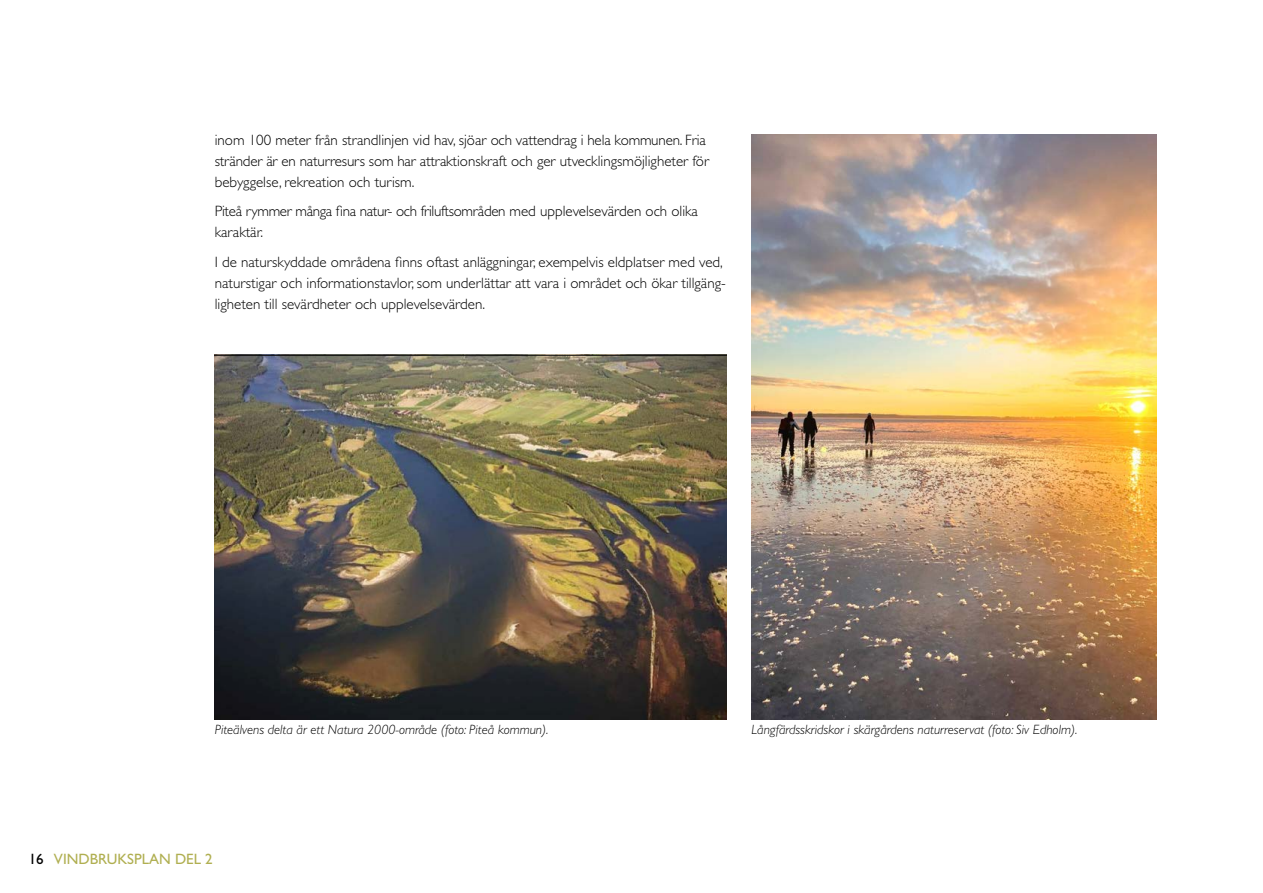
<style>
.page{position:relative;width:1263px;height:893px;background:#fff}
.page>*{position:absolute;margin:0;border:0;box-sizing:border-box;transform-origin:0 0}
.t1{font:300 15px/21px "Gill Sans Std";color:#000}
.t2{font:15px "Gill Sans Std";color:#b0af51}
.t3{font:italic 300 13.5px "Gill Sans Std";color:#000}
.s1{color:#000}
</style>
<div class="page">
<img style="left:215px;top:355px;width:511px;height:365px">
<img style="left:752px;top:134px;width:404px;height:586px">
<p class="t1" style="left:215px;top:130px;width:496px">inom 100 meter från strandlinjen vid hav, sjöar och vattendrag i hela kommunen. Fria stränder är en naturresurs som har attraktionskraft och ger utvecklingsmöjligheter för bebyggelse, rekreation och turism.</p>
<p class="t1" style="left:215px;top:201px;width:485px">Piteå rymmer många fina natur- och friluftsområden med upplevelsevärden och olika karaktär.</p>
<p class="t1" style="left:215px;top:252px;width:512px">I de naturskyddade områdena finns oftast anläggningar, exempelvis eldplatser med ved, naturstigar och informationstavlor, som underlättar att vara i området och ökar tillgäng&shy;ligheten till sevärdheter och upplevelsevärden.</p>
<p class="t3" style="left:215px;top:722px;width:335px">Piteälvens delta är ett Natura 2000-område (foto: Piteå kommun).</p>
<p class="t3" style="left:752px;top:722px;width:327px">Långfärdsskridskor i skärgårdens naturreservat (foto: Siv Edholm).</p>
<p class="t2" style="left:29px;top:850px;width:186px"><span class="s1">16</span> VINDBRUKSPLAN DEL 2</p>
</div>
